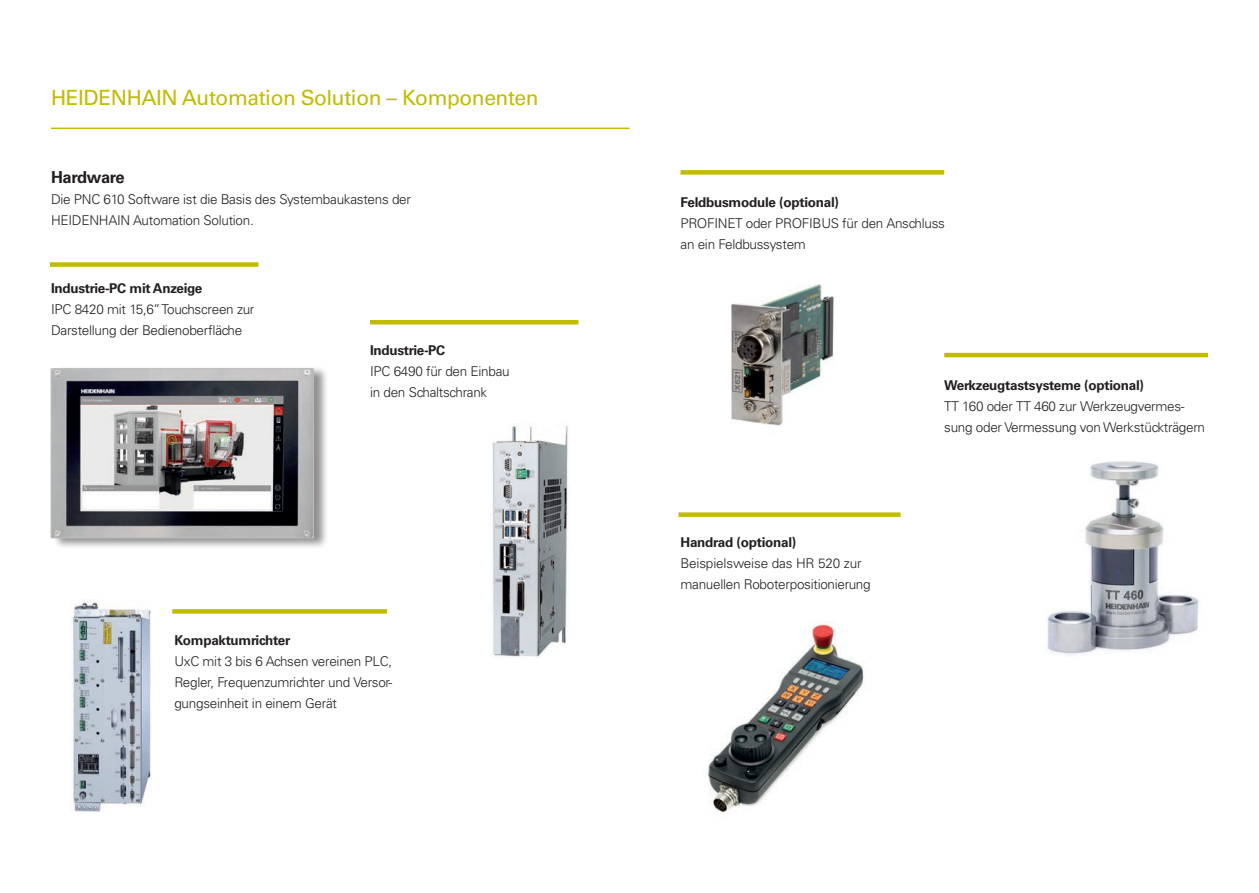
<style>
.page{position:relative;width:1259px;height:893px;background:#fff}
.page>*{position:absolute;margin:0;border:0;box-sizing:border-box;transform-origin:0 0}
.t1{font:21px "Univers";letter-spacing:-.02em;color:#c0bc00}
.t2{font:700 16.5px "Univers";letter-spacing:-.02em;color:#231f20}
.t3{font:300 13.5px/21px "Univers";letter-spacing:-.02em;color:#231f20}
.t4{font:700 13.5px "Univers";letter-spacing:-.02em;color:#231f20}
</style>
<div class="page">
<img style="left:707px;top:624px;width:157px;height:189px">
<img style="left:70px;top:599px;width:81px;height:213px">
<div style="left:53px;top:366px;width:276px;height:184px;background:#231f20;opacity:.5"></div>
<img style="left:53px;top:371px;width:258px;height:165px">
<div style="left:51px;top:369px;width:262px;height:169px;border:1px solid #bcbdc0"></div>
<img style="left:491px;top:423px;width:77px;height:235px">
<img style="left:730px;top:284px;width:104px;height:142px">
<img style="left:1047px;top:461px;width:153px;height:194px">
<hr style="left:51px;top:128px;width:578px;height:1px;background:#c0bc00">
<hr style="left:944px;top:353px;width:264px;height:4px;background:#c0bc00">
<div style="left:680px;top:170px;width:264px;height:5px;background:#c0bc00"></div>
<div style="left:678px;top:512px;width:222px;height:5px;background:#c0bc00"></div>
<hr style="left:370px;top:320px;width:208px;height:4px;background:#c0bc00">
<div style="left:50px;top:262px;width:208px;height:5px;background:#c0bc00"></div>
<div style="left:172px;top:609px;width:215px;height:5px;background:#c0bc00"></div>
<h1 class="t1" style="left:51px;top:85px;width:489px">HEIDENHAIN Automation Solution – Komponenten</h1>
<p class="t2" style="left:51px;top:167px;width:75px">Hardware</p>
<p class="t3" style="left:51px;top:189px;width:361px">Die PNC 610 Software ist die Basis des Systembaukastens der<br>HEIDENHAIN Automation Solution.</p>
<p class="t4" style="left:51px;top:281px;width:153px">Industrie-PC mit Anzeige</p>
<p class="t3" style="left:51px;top:299px;width:205px">IPC 8420 mit 15,6’’ Touchscreen zur<br>Darstellung der Bedienoberfläche</p>
<p class="t4" style="left:370px;top:342px;width:77px">Industrie-PC</p>
<p class="t3" style="left:370px;top:361px;width:141px">IPC 6490 für den Einbau in den Schaltschrank</p>
<p class="t4" style="left:174px;top:632px;width:117px">Kompaktumrichter</p>
<p class="t3" style="left:174px;top:651px;width:219px;text-align:justify">UxC mit 3 bis 6 Achsen vereinen PLC, Regler, Frequenzumrichter und Versor&shy;gungseinheit in einem Gerät</p>
<p class="t4" style="left:680px;top:195px;width:160px">Feldbusmodule (optional)</p>
<p class="t3" style="left:680px;top:213px;width:266px">PROFINET oder PROFIBUS für den Anschluss an ein Feldbussystem</p>
<p class="t4" style="left:680px;top:535px;width:117px">Handrad (optional)</p>
<p class="t3" style="left:680px;top:553px;width:192px">Beispielsweise das HR 520 zur manuellen Roboterpositionierung</p>
<p class="t4" style="left:944px;top:377px;width:201px">Werkzeugtastsysteme (optional)</p>
<p class="t3" style="left:944px;top:396px;width:262px">TT 160 oder TT 460 zur Werkzeugvermes&shy;sung oder Vermessung von Werkstückträgern</p>
</div>
